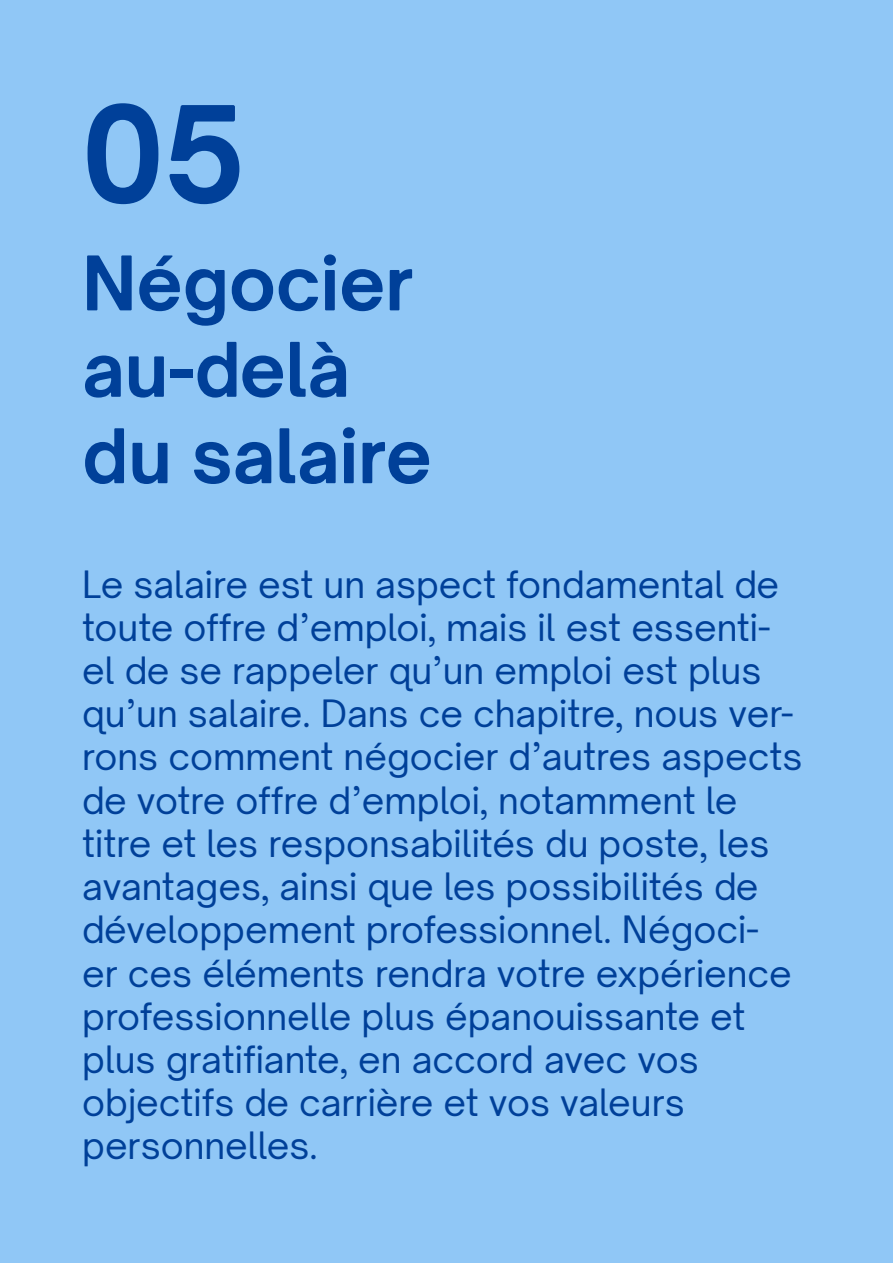
<style>
.page{position:relative;width:893px;height:1263px;background:#90c7f6}
.page>*{position:absolute;margin:0;border:0;box-sizing:border-box;transform-origin:0 0}
.t1{font:700 127.5px "Open Sauce Two";color:#004099}
.t2{font:700 72px/86.4px "Open Sauce Two";color:#004099}
.t3{font:36px/43.2px "Open Sauce Two";color:#004099}
</style>
<div class="page">
<h1 class="t1" style="left:82px;top:75px;width:165px">05</h1>
<h2 class="t2" style="left:82px;top:240px;width:351px">Négocier au-delà du salaire</h2>
<p class="t3" style="left:82px;top:562px;width:722px">Le salaire est un aspect fondamental de toute offre d’emploi, mais il est essenti&shy;el de se rappeler qu’un emploi est plus qu’un salaire. Dans ce chapitre, nous ver&shy;rons comment négocier d’autres aspects de votre offre d’emploi, notamment le titre et les responsabilités du poste, les avantages, ainsi que les possibilités de développement professionnel. Négoci&shy;er ces éléments rendra votre expérience professionnelle plus épanouissante et plus gratifiante, en accord avec vos objectifs de carrière et vos valeurs personnelles.</p>
</div>
